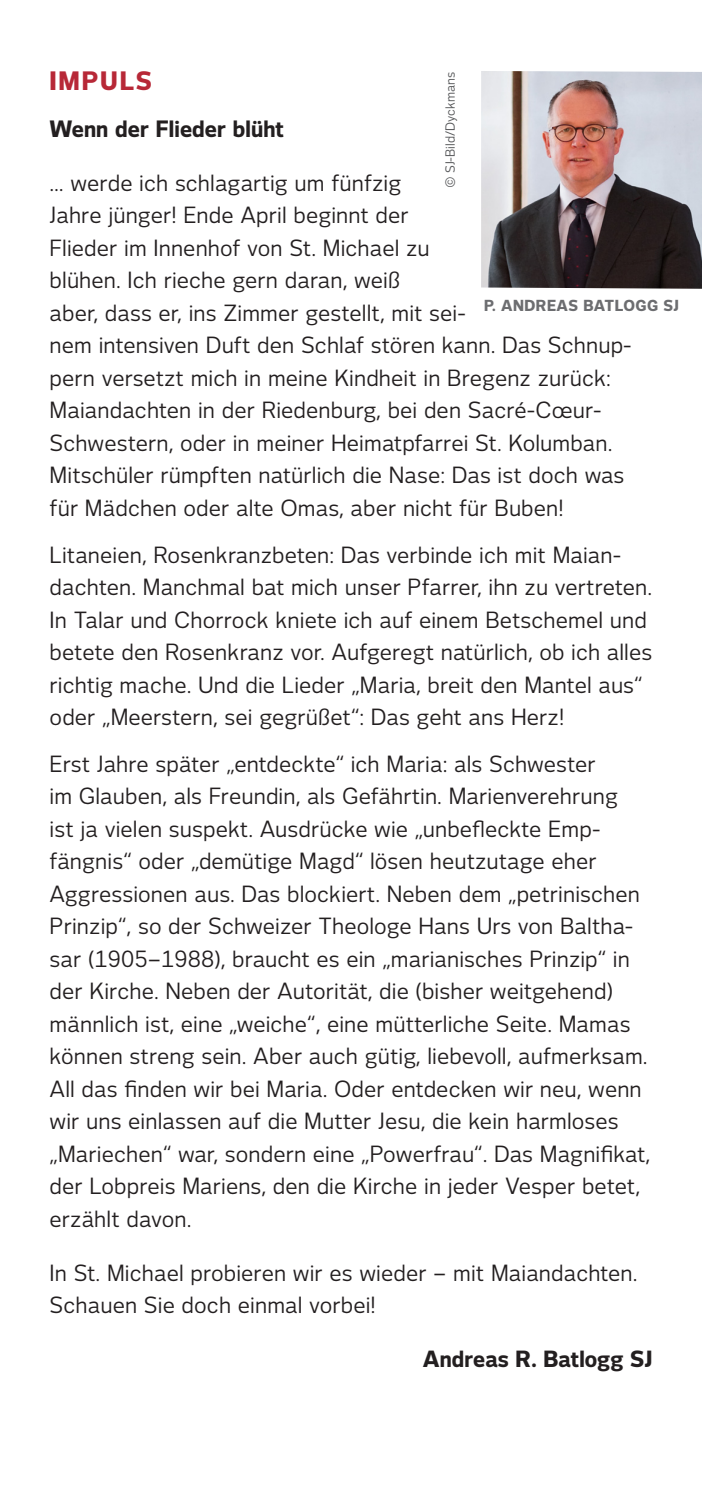
<style>
.page{position:relative;width:702px;height:1489px;background:#fff}
.page>*{position:absolute;margin:0;border:0;box-sizing:border-box;transform-origin:0 0}
.t1{font:700 25px "Voice";color:#b72837}
.t2{font:700 22.25px "Voice";color:#231f20}
.t3{font:22px/32.5px "Voice";letter-spacing:.005em;color:#231f20}
.t4{font:700 22px "Voice";color:#231f20}
.t5{font:700 15px "Voice";letter-spacing:.03em;color:#6c6d70}
.t6{font:12.5px "Voice";color:#57585a}
</style>
<div class="page">
<img style="left:481px;top:71px;width:221px;height:218px">
<p class="t1" style="left:50px;top:65px;width:100px">IMpuls</p>
<p class="t2" style="left:50px;top:115px;width:236px">Wenn der Flieder blüht</p>
<p class="t3" style="left:50px;top:166px;width:583px">… werde ich schlagartig um fünfzig<br>Jahre jünger! Ende April beginnt der<br>Flieder im Innenhof von St. Michael zu<br>blühen. Ich rieche gern daran, weiß<br>aber, dass er, ins Zimmer gestellt, mit sei-<br>nem intensiven Duft den Schlaf stören kann. Das Schnup&shy;pern versetzt mich in meine Kindheit in Bregenz zurück:<br>Maiandachten in der Riedenburg, bei den Sacré-Cœur-Schwestern, oder in meiner Heimatpfarrei St. Kolumban.<br>Mitschüler rümpften natürlich die Nase: Das ist doch was für Mädchen oder alte Omas, aber nicht für Buben!</p>
<p class="t3" style="left:50px;top:537px;width:604px">Litaneien, Rosenkranzbeten: Das verbinde ich mit Maian&shy;dachten. Manchmal bat mich unser Pfarrer, ihn zu vertreten.<br>In Talar und Chorrock kniete ich auf einem Betschemel und betete den Rosenkranz vor. Aufgeregt natürlich, ob ich alles richtig mache. Und die Lieder „Maria, breit den Mantel aus“ oder „Meerstern, sei gegrüßet“: Das geht ans Herz!</p>
<p class="t3" style="left:50px;top:746px;width:602px">Erst Jahre später „entdeckte“ ich Maria: als Schwester<br>im Glauben, als Freundin, als Gefährtin. Marienverehrung<br>ist ja vielen suspekt. Ausdrücke wie „unbefleckte Emp&shy;fängnis“ oder „demütige Magd“ lösen heutzutage eher Aggressionen aus. Das blockiert. Neben dem „petrinischen Prinzip“, so der Schweizer Theologe Hans Urs von Baltha&shy;sar (1905–1988), braucht es ein „marianisches Prinzip“ in der Kirche. Neben der Autorität, die (bisher weitgehend) männlich ist, eine „weiche“, eine mütterliche Seite. Mamas können streng sein. Aber auch gütig, liebevoll, aufmerksam.<br>All das finden wir bei Maria. Oder entdecken wir neu, wenn wir uns einlassen auf die Mutter Jesu, die kein harmloses „Mariechen“ war, sondern eine „Powerfrau“. Das Magnifikat, der Lobpreis Mariens, den die Kirche in jeder Vesper betet, erzählt davon.</p>
<p class="t3" style="left:50px;top:1255px;width:589px">In St. Michael probieren wir es wieder – mit Maiandachten.<br>Schauen Sie doch einmal vorbei!</p>
<p class="t4" style="left:423px;top:1344px;width:231px">Andreas R. Batlogg SJ</p>
<p class="t6" style="left:442px;top:188px;width:118px;rotate:-90deg">© SJ-Bild/Dyckmans</p>
<p class="t5" style="left:484px;top:295px;width:196px">P. Andreas Batlogg SJ</p>
</div>
